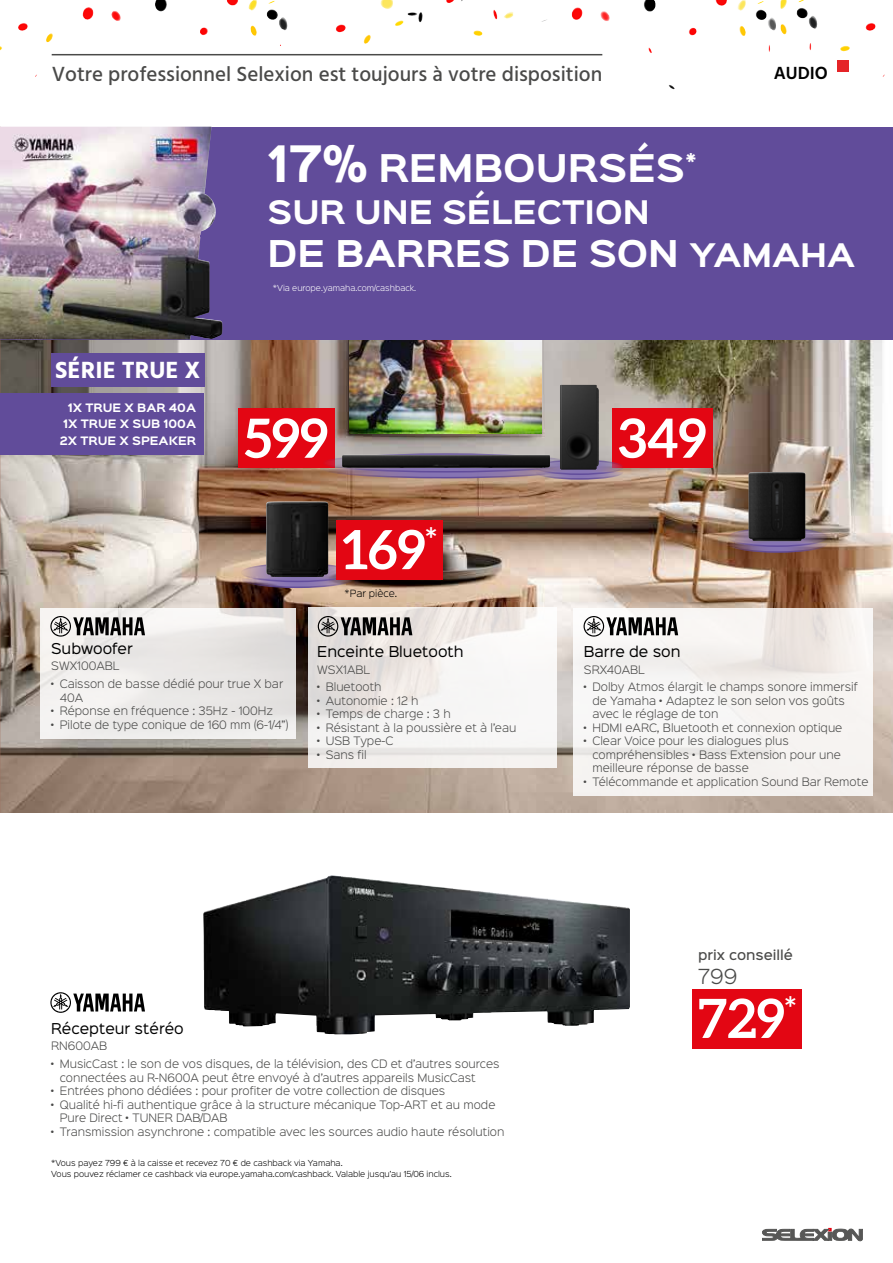
<style>
.page{position:relative;width:893px;height:1263px;background:#fff}
.page>*{position:absolute;margin:0;border:0;box-sizing:border-box;transform-origin:0 0}
.t1{font:700 54px "Aleo";color:#fff}
.t2{font:700 34.35px "Sinkin Sans 700";color:#fff}
.t3{font:700 33.3px "Sinkin Sans 700";color:#fff}
.t4{font:700 29.25px "Sinkin Sans 700";color:#fff}
.t5{font:700 24px "Hind";color:#fff}
.t6{font:500 21px "Hind";color:#4a4a49}
.t7{font:300 18.75px "Sinkin Sans 300";color:#4a4a49}
.t8{font:600 18px "Hind";color:#000}
.t9{font:13.5px "Sinkin Sans 400";color:#000}
.t10{font:500 12.45px "Sinkin Sans 500";color:#4a4a49}
.t11{font:300 10.5px/13.5px "Sinkin Sans 300";color:#4a4a49}
.t12{font:700 10.5px/16.5px "Sinkin Sans 700";color:#fff;text-align:right}
.t13{font:300 9px "Sinkin Sans 300";color:#000}
.t14{font:300 7.5px/10.5px "Sinkin Sans 300";color:#000}
.t15{font:300 7.5px "Sinkin Sans 300";color:#fff}
.s1{font-size:45.3px}
.s2{font-size:29.25px}
</style>
<div class="page">
<img style="left:781px;top:0;width:24px;height:9px">
<div style="left:837px;top:60px;width:12px;height:12px;background:#e52428"></div>
<svg style="left:762px;top:1228px;width:101px;height:13px"></svg>
<img style="left:0;top:339px;width:893px;height:473px">
<img style="left:349px;top:339px;width:192px;height:94px">
<div style="left:0;top:127px;width:893px;height:212px;background:#614c9a"></div>
<img style="left:0;top:339px;width:1px;height:472px">
<img style="left:0;top:127px;width:223px;height:212px">
<div style="left:238px;top:408px;width:96px;height:60px;background:#e30613"></div>
<div style="left:612px;top:408px;width:100px;height:60px;background:#e30613"></div>
<div style="left:0;top:393px;width:203px;height:62px;background:#614c9a"></div>
<svg style="left:323px;top:454px;width:246px;height:18px"></svg>
<div style="left:322px;top:453px;width:248px;height:19px;border:2px solid #614c9a;border-radius:50%"></div>
<svg style="left:240px;top:577px;width:114px;height:12px"></svg>
<svg style="left:241px;top:564px;width:112px;height:17px"></svg>
<div style="left:241px;top:563px;width:113px;height:19px;border:2px solid #614c9a;border-radius:50%"></div>
<svg style="left:726px;top:542px;width:102px;height:11px"></svg>
<svg style="left:728px;top:528px;width:99px;height:18px"></svg>
<div style="left:727px;top:528px;width:101px;height:19px;border:2px solid #614c9a;border-radius:50%"></div>
<svg style="left:322px;top:467px;width:302px;height:13px;background:#947996"></svg>
<svg style="left:536px;top:460px;width:87px;height:14px"></svg>
<div style="left:535px;top:460px;width:89px;height:15px;border:2px solid #614c9a;border-radius:50%"></div>
<img style="left:342px;top:455px;width:208px;height:13px">
<img style="left:266px;top:501px;width:28px;height:20px">
<img style="left:560px;top:385px;width:39px;height:85px">
<img style="left:748px;top:472px;width:26px;height:19px">
<svg style="left:309px;top:608px;width:248px;height:160px;fill:#f5f2f0"></svg>
<svg style="left:318px;top:616px;width:94px;height:21px;background:#807d7b"></svg>
<svg style="left:50px;top:992px;width:95px;height:21px"></svg>
<div style="left:336px;top:520px;width:107px;height:60px;background:#e30613"></div>
<img style="left:203px;top:878px;width:427px;height:156px">
<hr style="left:52px;top:54px;width:550px;height:1px;background:#4a4a49">
<div style="left:692px;top:988px;width:110px;height:60px;background:#e30613"></div>
<div style="left:51px;top:353px;width:154px;height:34px;background:#614c9a"></div>
<svg style="left:573px;top:608px;width:300px;height:187px;fill:#f6f3f1"></svg>
<svg style="left:584px;top:616px;width:94px;height:21px"></svg>
<svg style="left:41px;top:608px;width:255px;height:130px;fill:#ebe9e8"></svg>
<svg style="left:50px;top:616px;width:95px;height:21px"></svg>
<h3 class="t6" style="left:52px;top:60px;width:552px">Votre professionnel Selexion est toujours à votre disposition</h3>
<h3 class="t8" style="left:774px;top:60px;width:56px">AUDIO</h3>
<h3 class="t5" style="left:55px;top:356px;width:147px">SÉRIE TRUE X</h3>
<p class="t12" style="left:60px;top:400px;width:138px">1X TRUE X BAR 40A<br>1X TRUE X SUB 100A<br>2X TRUE X SPEAKER</p>
<h2 class="t2" style="left:268px;top:150px;width:431px"><span class="s1">17%</span> REMBOURSÉS<sup>*</sup></h2>
<h3 class="t4" style="left:268px;top:197px;width:384px">SUR UNE SÉLECTION</h3>
<h3 class="t3" style="left:268px;top:236px;width:589px">DE BARRES DE SON <span class="s2">YAMAHA</span></h3>
<p class="t15" style="left:273px;top:281px;width:145px">*Via europe.yamaha.com/cashback.</p>
<h1 class="t1" style="left:244px;top:407px;width:86px">599</h1>
<h1 class="t1" style="left:618px;top:407px;width:90px">349</h1>
<h1 class="t1" style="left:342px;top:519px;width:97px">169<sup>*</sup></h1>
<p class="t13" style="left:345px;top:586px;width:54px">*Par pièce.</p>
<p class="t9" style="left:51px;top:637px;width:83px">Subwoofer</p>
<p class="t11" style="left:51px;top:659px;width:70px">SWX100ABL</p>
<p class="t11" style="left:60px;top:676px;width:225px;text-indent:-9px">• Caisson de basse dédié pour true X bar<br>40A</p>
<p class="t11" style="left:51px;top:703px;width:223px">• Réponse en fréquence : 35Hz - 100Hz</p>
<p class="t11" style="left:51px;top:717px;width:238px">• Pilote de type conique de 160 mm (6-1/4”)</p>
<p class="t9" style="left:317px;top:640px;width:148px">Enceinte Bluetooth</p>
<p class="t11" style="left:317px;top:662px;width:54px">WSX1ABL</p>
<p class="t11" style="left:317px;top:679px;width:66px">• Bluetooth</p>
<p class="t11" style="left:317px;top:693px;width:103px">• Autonomie : 12 h</p>
<p class="t11" style="left:317px;top:706px;width:135px">• Temps de charge : 3 h</p>
<p class="t11" style="left:317px;top:720px;width:201px">• Résistant à la poussière et à l’eau</p>
<p class="t11" style="left:317px;top:733px;width:78px">• USB Type-C</p>
<p class="t11" style="left:317px;top:747px;width:51px">• Sans fil</p>
<p class="t9" style="left:51px;top:1017px;width:134px">Récepteur stéréo</p>
<p class="t11" style="left:51px;top:1039px;width:57px">RN600AB</p>
<p class="t11" style="left:60px;top:1056px;width:441px;text-indent:-9px">• MusicCast : le son de vos disques, de la télévision, des CD et d’autres sources connectées au R-N600A peut être envoyé à d’autres appareils MusicCast</p>
<p class="t11" style="left:51px;top:1083px;width:396px">• Entrées phono dédiées : pour profiter de votre collection de disques</p>
<p class="t11" style="left:60px;top:1097px;width:437px;text-indent:-9px">• Qualité hi-fi authentique grâce à la structure mécanique Top-ART et au mode<br>Pure Direct • TUNER DAB/DAB</p>
<p class="t11" style="left:51px;top:1124px;width:455px">• Transmission asynchrone : compatible avec les sources audio haute résolution</p>
<p class="t14" style="left:51px;top:1157px;width:402px">*Vous payez 799 € à la caisse et recevez 70 € de cashback via Yamaha.<br>Vous pouvez réclamer ce cashback via europe.yamaha.com/cashback. Valable jusqu’au 15/06 inclus.</p>
<p class="t9" style="left:584px;top:640px;width:98px">Barre de son</p>
<p class="t11" style="left:584px;top:662px;width:62px">SRX40ABL</p>
<p class="t11" style="left:592px;top:679px;width:267px;text-indent:-9px">• Dolby Atmos élargit le champs sonore immersif de Yamaha • Adaptez le son selon vos goûts avec le réglage de ton</p>
<p class="t11" style="left:584px;top:720px;width:260px">• HDMI eARC, Bluetooth et connexion optique</p>
<p class="t11" style="left:592px;top:733px;width:250px;text-indent:-9px">• Clear Voice pour les dialogues plus compréhensibles • Bass Extension pour une meilleure réponse de basse</p>
<p class="t11" style="left:584px;top:774px;width:286px">• Télécommande et application Sound Bar Remote</p>
<p class="t10" style="left:698px;top:944px;width:96px">prix conseillé</p>
<h3 class="t7" style="left:698px;top:961px;width:40px">799</h3>
<h1 class="t1" style="left:698px;top:987px;width:100px">729<sup>*</sup></h1>
</div>
